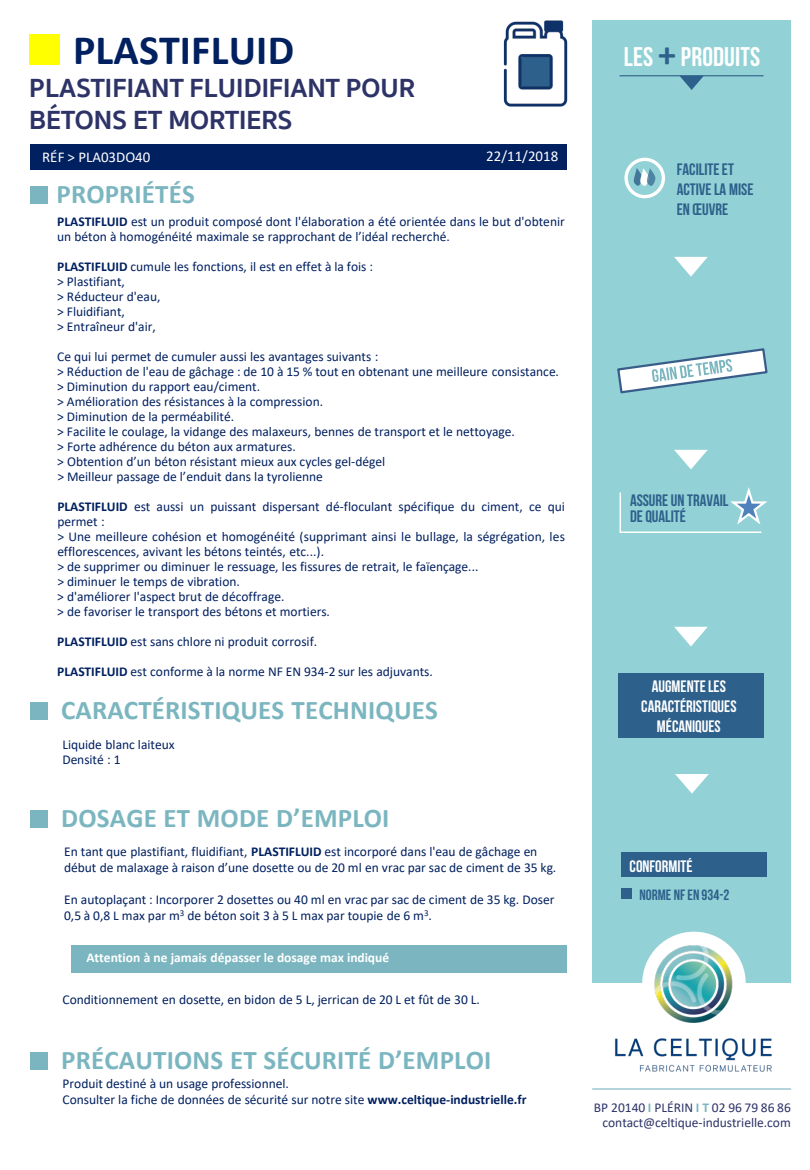
<style>
.page{position:relative;width:810px;height:1170px;background:#fff}
.page>*{position:absolute;margin:0;border:0;box-sizing:border-box;transform-origin:0 0}
.t1{font:700 42px "Calibri";letter-spacing:.005em;color:#002060}
.t2{font:700 27px "Calibri";letter-spacing:.005em;color:#7bb6c0}
.t3{font:700 27px/32.4px "Sukhumvit Set";letter-spacing:.005em;color:#2d3367}
.t4{font:27px "Bebas Neue";letter-spacing:.005em;color:#fff}
.t5{font:16.5px/19.8px "Bebas Neue";color:#2d608b}
.t6{font:16.5px/19.8px "Bebas Neue";color:#fff;text-align:center}
.t7{font:15px "Calibri";color:#fff}
.t8{font:15px "Bebas Neue";color:#2d608b}
.t9{font:13.5px/15px "Calibri";color:#002060}
.t10{font:13.5px/15px "Calibri";color:#2d3367;text-align:right}
.t11{font:700 13.5px "Calibri";color:#fff}
.s1{font-weight:700}
.s2{font-family:"Calibri";font-weight:700;font-size:36px;color:#2d608b}
.s3{font-weight:700;color:#7bb6c0}
</style>
<div class="page">
<div style="left:592px;top:20px;width:199px;height:963px;background:#92d1d5"></div>
<div style="left:31px;top:144px;width:536px;height:25px;background:#002060"></div>
<div style="left:30px;top:34px;width:30px;height:31px;background:#ff0"></div>
<div style="left:72px;top:945px;width:495px;height:27px;background:#7bb6c0"></div>
<img style="left:503px;top:20px;width:65px;height:87px">
<div style="left:30px;top:186px;width:18px;height:18px;background:#7bb6c0"></div>
<div style="left:30px;top:702px;width:17px;height:17px;background:#7bb6c0"></div>
<div style="left:30px;top:810px;width:18px;height:17px;background:#7bb6c0"></div>
<div style="left:30px;top:1052px;width:18px;height:18px;background:#7bb6c0"></div>
<hr style="left:620px;top:75px;width:144px;height:1px;background:#2d608b">
<svg style="left:680px;top:76px;width:24px;height:14px"></svg>
<svg style="left:633px;top:168px;width:23px;height:18px"></svg>
<div style="left:624px;top:158px;width:41px;height:40px;border:3px solid #fff;border-radius:50%"></div>
<svg style="left:674px;top:257px;width:34px;height:20px"></svg>
<svg style="left:617px;top:348px;width:151px;height:46px"></svg>
<svg style="left:674px;top:450px;width:34px;height:19px"></svg>
<svg style="left:619px;top:487px;width:148px;height:46px"></svg>
<svg style="left:674px;top:627px;width:34px;height:20px"></svg>
<div style="left:618px;top:673px;width:146px;height:64px;background:#2d608b"></div>
<hr style="left:592px;top:1088px;width:199px;height:2px;background:#7bb6c0">
<img style="left:599px;top:931px;width:190px;height:158px">
<svg style="left:675px;top:774px;width:34px;height:20px"></svg>
<div style="left:621px;top:853px;width:145px;height:24px;background:#2d608b"></div>
<div style="left:621px;top:888px;width:10px;height:11px;background:#2d608b"></div>
<h1 class="t1" style="left:73px;top:20px;width:223px">PLASTIFLUID</h1>
<p class="t3" style="left:29px;top:72px;width:387px">PLASTIFIANT FLUIDIFIANT POUR<br>BÉTONS ET MORTIERS</p>
<p class="t7" style="left:42px;top:146px;width:110px">RÉF &gt; PLA03DO40</p>
<p class="t7" style="left:486px;top:145px;width:73px">22/11/2018</p>
<p class="t2" style="left:56px;top:175px;width:140px">PROPRIÉTÉS</p>
<p class="t9" style="left:57px;top:214px;width:509px"><span class="s1">PLASTIFLUID</span> est un produit composé dont l'élaboration a été orientée dans le but d'obtenir un béton à homogénéité maximale se rapprochant de l’idéal recherché.</p>
<p class="t9" style="left:57px;top:259px;width:317px"><span class="s1">PLASTIFLUID</span> cumule les fonctions, il est en effet à la fois :</p>
<p class="t9" style="left:57px;top:274px;width:69px">&gt; Plastifiant,</p>
<p class="t9" style="left:57px;top:289px;width:105px">&gt; Réducteur d'eau,</p>
<p class="t9" style="left:57px;top:304px;width:69px">&gt; Fluidifiant,</p>
<p class="t9" style="left:57px;top:319px;width:100px">&gt; Entraîneur d'air,</p>
<p class="t9" style="left:57px;top:349px;width:323px">Ce qui lui permet de cumuler aussi les avantages suivants :</p>
<p class="t9" style="left:57px;top:364px;width:503px">&gt; Réduction de l'eau de gâchage : de 10 à 15 % tout en obtenant une meilleure consistance.</p>
<p class="t9" style="left:57px;top:379px;width:204px">&gt; Diminution du rapport eau/ciment.</p>
<p class="t9" style="left:57px;top:394px;width:267px">&gt; Amélioration des résistances à la compression.</p>
<p class="t9" style="left:57px;top:409px;width:178px">&gt; Diminution de la perméabilité.</p>
<p class="t9" style="left:57px;top:424px;width:459px">&gt; Facilite le coulage, la vidange des malaxeurs, bennes de transport et le nettoyage.</p>
<p class="t9" style="left:57px;top:439px;width:240px">&gt; Forte adhérence du béton aux armatures.</p>
<p class="t9" style="left:57px;top:454px;width:329px">&gt; Obtention d’un béton résistant mieux aux cycles gel-dégel</p>
<p class="t9" style="left:57px;top:469px;width:267px">&gt; Meilleur passage de l’enduit dans la tyrolienne</p>
<p class="t9" style="left:57px;top:499px;width:509px"><span class="s1">PLASTIFLUID</span> est aussi un puissant dispersant dé-floculant spécifique du ciment, ce qui permet :</p>
<p class="t9" style="left:57px;top:529px;width:509px">&gt; Une meilleure cohésion et homogénéité (supprimant ainsi le bullage, la ségrégation, les efflorescences, avivant les bétons teintés, etc...).</p>
<p class="t9" style="left:57px;top:559px;width:423px">&gt; de supprimer ou diminuer le ressuage, les fissures de retrait, le faïençage...</p>
<p class="t9" style="left:57px;top:574px;width:184px">&gt; diminuer le temps de vibration.</p>
<p class="t9" style="left:57px;top:589px;width:229px">&gt; d'améliorer l'aspect brut de décoffrage.</p>
<p class="t9" style="left:57px;top:604px;width:274px">&gt; de favoriser le transport des bétons et mortiers.</p>
<p class="t9" style="left:57px;top:634px;width:261px"><span class="s1">PLASTIFLUID</span> est sans chlore ni produit corrosif.</p>
<p class="t9" style="left:57px;top:664px;width:377px"><span class="s1">PLASTIFLUID</span> est conforme à la norme NF EN 934-2 sur les adjuvants.</p>
<p class="t2" style="left:61px;top:691px;width:378px">CARACTÉRISTIQUES TECHNIQUES</p>
<p class="t9" style="left:62px;top:736px;width:114px">Liquide blanc laiteux</p>
<p class="t9" style="left:62px;top:751px;width:60px">Densité : 1</p>
<p class="t2" style="left:61px;top:799px;width:330px">DOSAGE ET MODE D’EMPLOI</p>
<p class="t9" style="left:64px;top:843px;width:494px;line-height:16.2px">En tant que plastifiant, fluidifiant, <span class="s1">PLASTIFLUID</span> est incorporé dans l'eau de gâchage en début de malaxage à raison d’une dosette ou de 20 ml en vrac par sac de ciment de 35 kg.</p>
<p class="t9" style="left:64px;top:891px;width:492px;line-height:16.2px">En autoplaçant : Incorporer 2 dosettes ou 40 ml en vrac par sac de ciment de 35 kg. Doser<br>0,5 à 0,8 L max par m<sup>3</sup> de béton soit 3 à 5 L max par toupie de 6 m<sup>3</sup>.</p>
<p class="t11" style="left:86px;top:948px;width:304px">Attention à ne jamais dépasser le dosage max indiqué</p>
<p class="t9" style="left:62px;top:992px;width:419px">Conditionnement en dosette, en bidon de 5 L, jerrican de 20 L et fût de 30 L.</p>
<p class="t2" style="left:61px;top:1041px;width:432px">PRÉCAUTIONS ET SÉCURITÉ D’EMPLOI</p>
<p class="t9" style="left:62px;top:1076px;width:228px">Produit destiné à un usage professionnel.</p>
<p class="t9" style="left:62px;top:1092px;width:466px">Consulter la fiche de données de sécurité sur notre site <span class="s1">www.celtique-industrielle.fr</span></p>
<p class="t4" style="left:624px;top:42px;width:138px">LES <span class="s2">+</span> PRODUITS</p>
<p class="t5" style="left:677px;top:159px;width:78px">FACILITE ET<br>ACTIVE LA MISE<br>EN ŒUVRE</p>
<p class="t5" style="left:630px;top:492px;width:100px;line-height:16.5px">ASSURE UN TRAVAIL<br>DE QUALITÉ</p>
<p class="t6" style="left:641px;top:676px;width:97px">AUGMENTE LES<br>CARACTÉRISTIQUES<br>MÉCANIQUES</p>
<p class="t6" style="left:630px;top:856px;width:64px">CONFORMITÉ</p>
<p class="t8" style="left:640px;top:886px;width:91px">NORME NF EN 934-2</p>
<p class="t10" style="left:594px;top:1100px;width:198px">BP 20140 <span class="s3">I</span> PLÉRIN <span class="s3">I T</span> 02 96 79 86 86 contact@celtique-industrielle.com</p>
</div>
